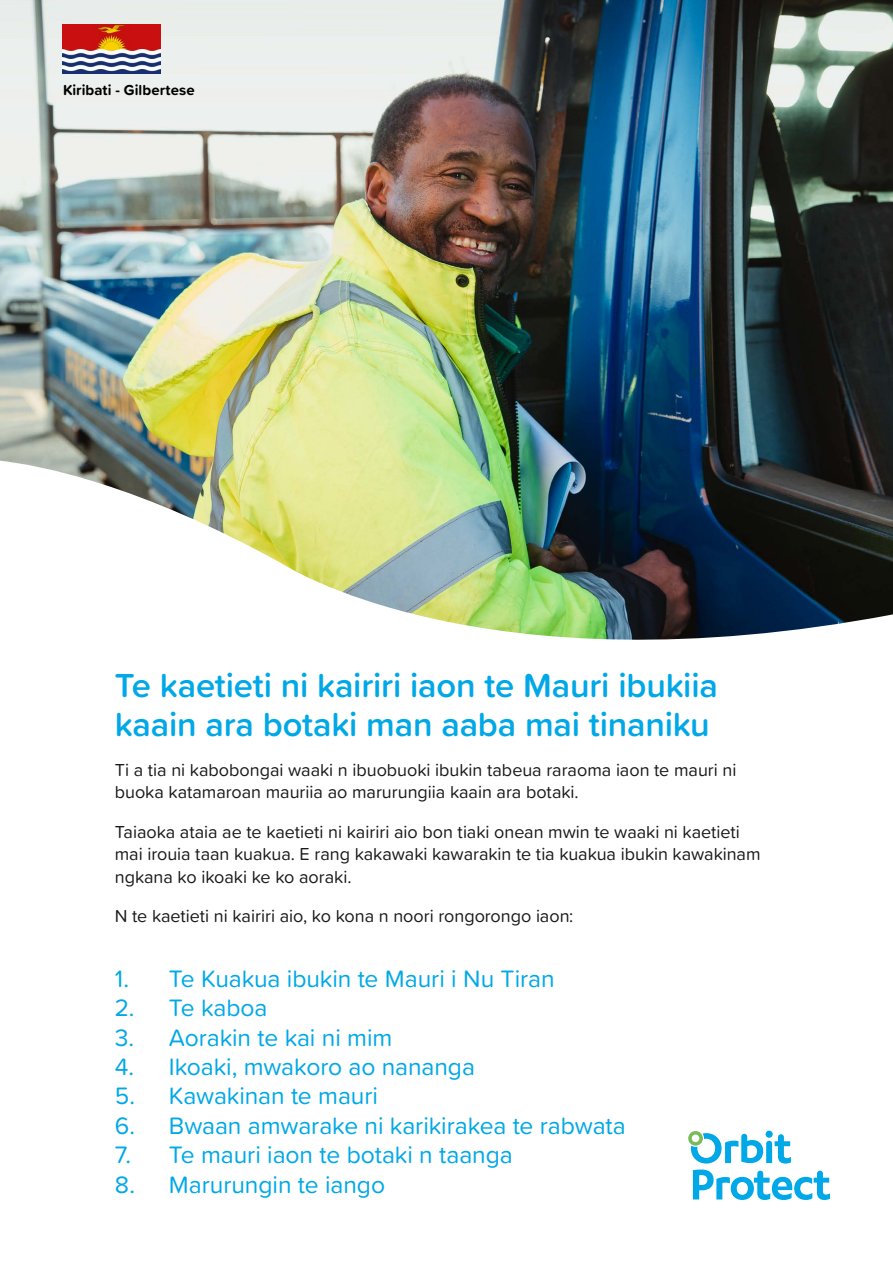
<style>
.page{position:relative;width:893px;height:1263px;background:#fff}
.page>*{position:absolute;margin:0;border:0;box-sizing:border-box;transform-origin:0 0}
.H1_Document_Title{font:600 34.5px/39px "Proxima Soft";letter-spacing:-.01em;color:#00a8e7}
.t1{font:24.6px "Proxima Soft";letter-spacing:-.005em;color:#00a8e7}
.Para{font:18px/22.5px "Proxima Soft";letter-spacing:-.005em;color:#1a1a1a}
.t2{font:700 15px "Proxima Soft";letter-spacing:.005em;color:#000}
</style>
<div class="page">
<svg style="left:688px;top:1130px;width:103px;height:33px"></svg>
<svg style="left:693px;top:1169px;width:137px;height:31px"></svg>
<img style="left:0;top:0;width:893px;height:640px">
<img style="left:63px;top:25px;width:97px;height:48px">
<p class="t2" style="left:63px;top:78px;width:133px">Kiribati - Gilbertese</p>
<h1 class="H1_Document_Title" style="left:115px;top:665px;width:605px">Te kaetieti ni kairiri iaon te Mauri ibukiia kaain ara botaki man aaba mai tinaniku</h1>
<p class="Para" style="left:115px;top:758px;width:623px">Ti a tia ni kabobongai waaki n ibuobuoki ibukin tabeua raraoma iaon te mauri ni buoka katamaroan mauriia ao marurungiia kaain ara botaki.</p>
<p class="Para" style="left:115px;top:820px;width:647px">Taiaoka ataia ae te kaetieti ni kairiri aio bon tiaki onean mwin te waaki ni kaetieti mai irouia taan kuakua. E rang kakawaki kawarakin te tia kuakua ibukin kawakinam ngkana ko ikoaki ke ko aoraki.</p>
<p class="Para" style="left:115px;top:904px;width:460px">N te kaetieti ni kairiri aio, ko kona n noori rongorongo iaon:</p>
<p class="t1" style="left:115px;top:960px;width:441px">1. Te Kuakua ibukin te Mauri i Nu Tiran</p>
<p class="t1" style="left:115px;top:989px;width:154px">2. Te kaboa</p>
<p class="t1" style="left:115px;top:1019px;width:279px">3. Aorakin te kai ni mim</p>
<p class="t1" style="left:115px;top:1048px;width:362px">4. Ikoaki, mwakoro ao nananga</p>
<p class="t1" style="left:115px;top:1078px;width:265px">5. Kawakinan te mauri</p>
<p class="t1" style="left:115px;top:1107px;width:513px">6. Bwaan amwarake ni karikirakea te rabwata</p>
<p class="t1" style="left:115px;top:1136px;width:400px">7. Te mauri iaon te botaki n taanga</p>
<p class="t1" style="left:115px;top:1166px;width:272px">8. Marurungin te iango</p>
</div>
